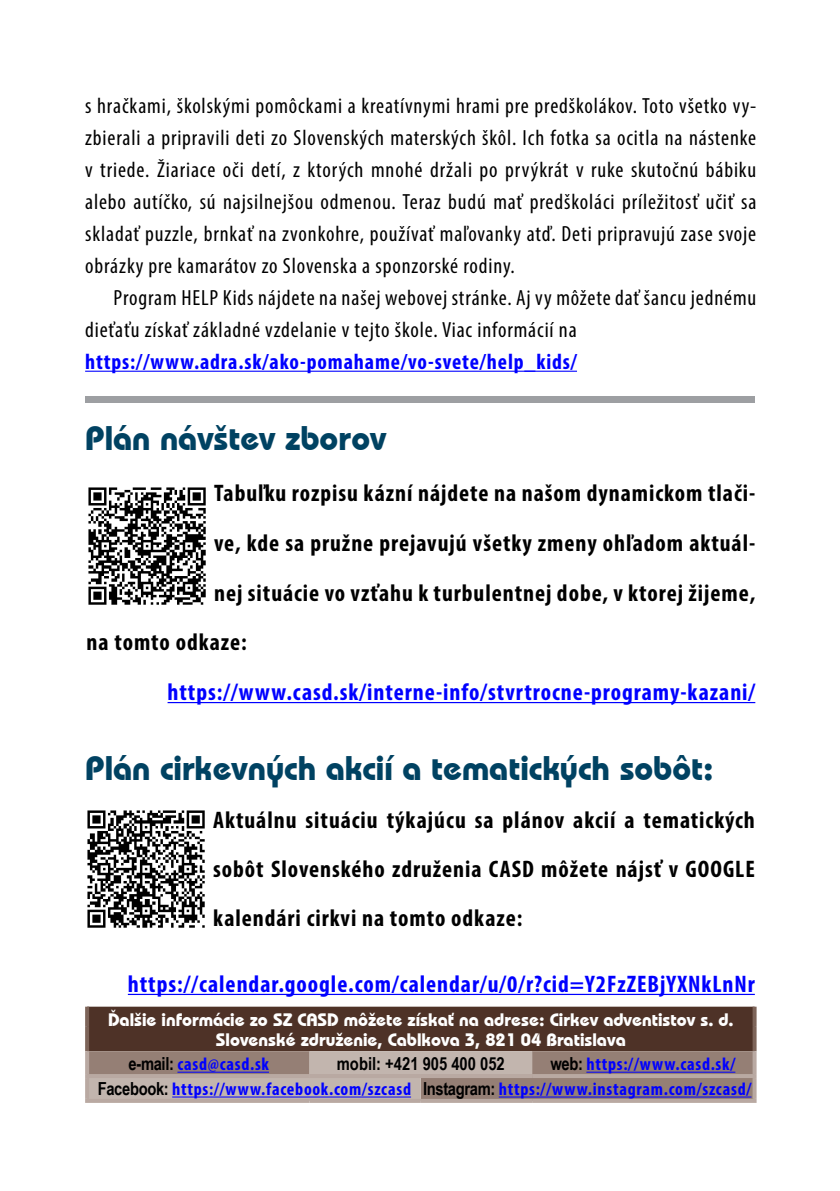
<style>
.page{position:relative;width:840px;height:1191px;background:#fff}
.page>*{position:absolute;margin:0;border:0;box-sizing:border-box;transform-origin:0 0}
.t1{font:34px "ITC Bauhaus Md AT Bold";color:#004262}
.t2{font:700 condensed 24px/49.2px "Myriad Pro";letter-spacing:.04em;color:#000;text-align:justify}
.t3{font:700 condensed 24px "Myriad Pro";letter-spacing:.04em;color:#00f}
.t4{font:condensed 22px/32px "Myriad Pro";letter-spacing:.04em;color:#000;text-align:justify}
.t5{font:700 condensed 22px "Myriad Pro";letter-spacing:.04em;color:#00f}
.t6{font:700 condensed 18px/24.8px "Myriad Pro";letter-spacing:.04em;color:#00f}
.t7{font:18px/19.4px "ITC Bauhaus Md AT Bold";color:#fff;text-align:center}
.t8{font:700 18px "Arial Narrow";color:#000}
.s1{font-family:"Arial Narrow";font-stretch:normal;color:#000}
</style>
<div class="page">
<svg style="left:89px;top:1006px;width:663px;height:92px;background:#79625a"></svg>
<svg style="left:85px;top:1006px;width:4px;height:20px"></svg>
<svg style="left:752px;top:1006px;width:4px;height:20px"></svg>
<svg style="left:85px;top:1026px;width:4px;height:25px"></svg>
<svg style="left:752px;top:1026px;width:4px;height:25px"></svg>
<hr style="left:85px;top:1051px;width:4px;height:23px;background:#b9a9a2">
<svg style="left:752px;top:1051px;width:4px;height:23px"></svg>
<hr style="left:85px;top:1074px;width:224px;height:4px;background:#b9a9a2">
<hr style="left:85px;top:1078px;width:4px;height:20px;background:#b9a9a2">
<hr style="left:309px;top:1074px;width:111px;height:4px;background:#b9a9a2">
<hr style="left:420px;top:1074px;width:112px;height:4px;background:#b9a9a2">
<hr style="left:532px;top:1074px;width:224px;height:4px;background:#b9a9a2">
<svg style="left:752px;top:1078px;width:4px;height:20px"></svg>
<hr style="left:85px;top:1098px;width:224px;height:4px;background:#b9a9a2">
<hr style="left:309px;top:1098px;width:111px;height:4px;background:#b9a9a2">
<svg style="left:420px;top:1098px;width:112px;height:4px"></svg>
<svg style="left:532px;top:1098px;width:224px;height:4px"></svg>
<hr style="left:177px;top:1071px;width:92px;height:1px;background:#00f">
<hr style="left:586px;top:1071px;width:149px;height:1px;background:#00f">
<hr style="left:172px;top:1096px;width:239px;height:1px;background:#00f">
<hr style="left:498px;top:1096px;width:253px;height:1px;background:#00f">
<div style="left:85px;top:396px;width:669px;height:7px;background:#9d9fa2"></div>
<hr style="left:128px;top:993px;width:626px;height:2px;background:#00f">
<hr style="left:167px;top:702px;width:587px;height:1px;background:#00f">
<img style="left:88px;top:487px;width:118px;height:118px">
<img style="left:87px;top:810px;width:118px;height:118px">
<hr style="left:85px;top:371px;width:491px;height:1px;background:#00f">
<p class="t4" style="left:85px;top:89px;width:672px">s hračkami, školskými pomôckami a kreatívnymi hrami pre predškolákov. Toto všetko vy&shy;zbierali a pripravili deti zo Slovenských materských škôl. Ich fotka sa ocitla na nástenke v triede. Žiariace oči detí, z ktorých mnohé držali po prvýkrát v ruke skutočnú bábiku alebo autíčko, sú najsilnejšou odmenou. Teraz budú mať predškoláci príležitosť učiť sa skladať puzzle, brnkať na zvonkohre, používať maľovanky atď. Deti pripravujú zase svoje obrázky pre kamarátov zo Slovenska a sponzorské rodiny.</p>
<p class="t4" style="left:85px;top:281px;width:672px;text-indent:28px">Program HELP Kids nájdete na našej webovej stránke. Aj vy môžete dať šancu jednému dieťaťu získať základné vzdelanie v tejto škole. Viac informácií na</p>
<p class="t5" style="left:85px;top:348px;width:493px">https://www.adra.sk/ako-pomahame/vo-svete/help_kids/</p>
<h1 class="t1" style="left:85px;top:418px;width:302px">Plán návštev zborov</h1>
<p class="t2" style="left:214px;top:468px;width:542px">Tabuľku rozpisu kázní nájdete na našom dynamickom tlači-</p>
<p class="t2" style="left:214px;top:518px;width:542px">ve, kde sa pružne prejavujú všetky zmeny ohľadom aktuál-</p>
<p class="t2" style="left:214px;top:567px;width:542px">nej situácie vo vzťahu k turbulentnej dobe, v ktorej žijeme,</p>
<p class="t2" style="left:86px;top:617px;width:162px">na tomto odkaze:</p>
<p class="t3" style="left:167px;top:677px;width:589px">https://www.casd.sk/interne-info/stvrtrocne-programy-kazani/</p>
<h1 class="t1" style="left:85px;top:748px;width:629px">Plán cirkevných akcií a tematických sobôt:</h1>
<p class="t2" style="left:213px;top:794px;width:543px">Aktuálnu situáciu týkajúcu sa plánov akcií a tematických sobôt Slovenského združenia CASD môžete nájsť v GOOGLE kalendári cirkvi na tomto odkaze:</p>
<p class="t3" style="left:128px;top:969px;width:628px">https://calendar.google.com/calendar/u/0/r?cid=Y2FzZEBjYXNkLnNr</p>
<p class="t7" style="left:108px;top:1010px;width:626px">Ďalšie informácie zo SZ CASD môžete získať na adrese: Cirkev adventistov s. d.<br>Slovenské združenie, Cablkova 3, 821 04 Bratislava</p>
<p class="t6" style="left:128px;top:1051px;width:142px"><span class="s1">e-mail:</span> casd@casd.sk</p>
<p class="t8" style="left:336px;top:1052px;width:169px">mobil: +421 905 400 052</p>
<p class="t6" style="left:98px;top:1051px;width:654px;text-indent:452px"><span class="s1">web:</span> https://www.casd.sk/<br><span class="s1">Facebook:</span> https://www.facebook.com/szcasd <span class="s1">Instagram:</span> https://www.instagram.com/szcasd/</p>
</div>
